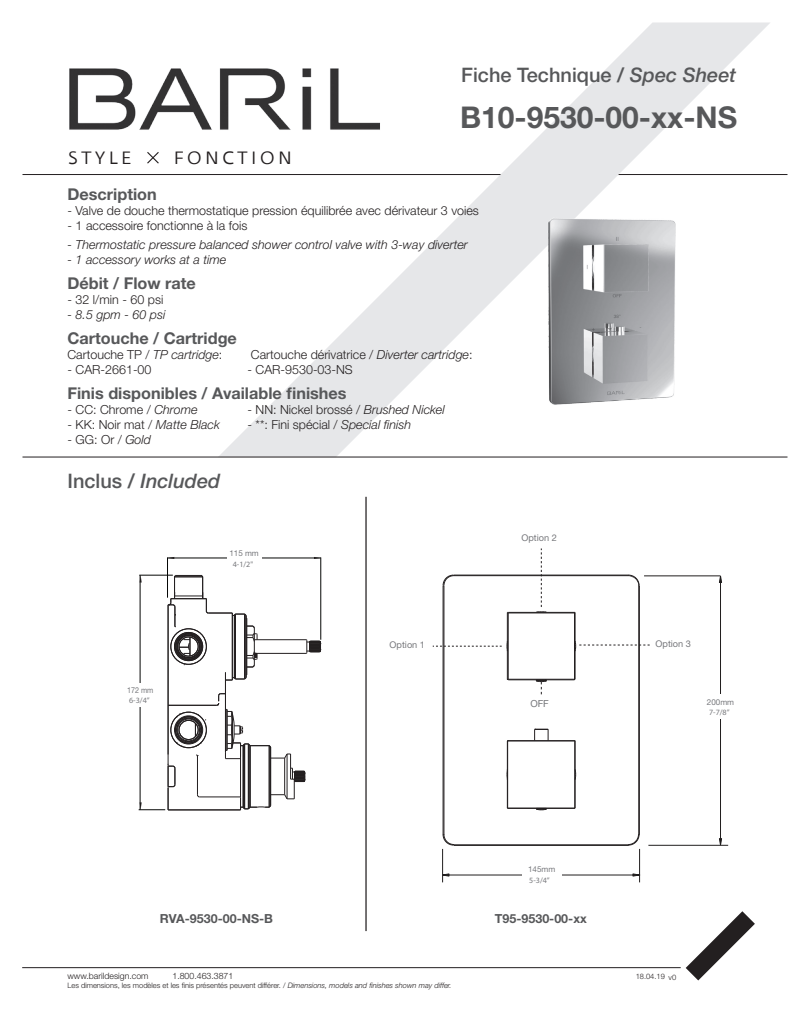
<style>
.page{position:relative;width:810px;height:1035px;background:#fff}
.page>*{position:absolute;margin:0;border:0;box-sizing:border-box;transform-origin:0 0}
.t1{font:700 30px "Helvetica Neue LT Std";color:#57585a}
.t2{font:500 20px "Helvetica Neue LT Std";color:#57585a}
.t3{font:italic 500 20px "Helvetica Neue LT Std";color:#57585a}
.t4{font:17.75px "Fedra Sans Greek Book TF";letter-spacing:.2em;color:#231f20}
.t5{font:700 16.25px "Helvetica Neue LT Std";color:#57585a}
.t6{font:300 12.5px "Helvetica Neue LT Std";color:#231f20}
.t7{font:italic 300 12.5px "Helvetica Neue LT Std";color:#231f20}
.t8{font:700 12.5px "Helvetica Neue LT Std";color:#57585a}
.t9{font:9.75px "Helvetica Neue LT Std";color:#77787c}
.t10{font:9.25px "Helvetica Neue LT Std";color:#77787c}
.t11{font:300 8.75px "Helvetica Neue LT Std";color:#231f20}
.t12{font:italic 8.12px/9.6px "Helvetica Neue LT Std";color:#77787c}
.t13{font:300 7.5px "Helvetica Neue LT Std";color:#231f20}
.s1{font-style:italic}
.s2{font-style:normal}
</style>
<div class="page">
<img style="left:69px;top:68px;width:143px;height:62px">
<svg style="left:147px;top:152px;width:12px;height:12px"></svg>
<hr style="left:22px;top:174px;width:766px;height:1px;background:#231f20">
<hr style="left:22px;top:967px;width:659px;height:1px;background:#231f20">
<svg style="left:686px;top:911px;width:69px;height:69px"></svg>
<svg style="left:218px;top:22px;width:553px;height:435px"></svg>
<hr style="left:22px;top:457px;width:766px;height:1px;background:#231f20">
<hr style="left:365px;top:497px;width:2px;height:434px;background:#231f20">
<hr style="left:454px;top:845px;width:174px;height:1px;background:#231f20">
<hr style="left:454px;top:844px;width:174px;height:1px;background:#231f20">
<hr style="left:443px;top:586px;width:1px;height:249px;background:#231f20">
<hr style="left:444px;top:586px;width:1px;height:249px;background:#231f20">
<hr style="left:507px;top:808px;width:68px;height:1px;background:#231f20">
<hr style="left:507px;top:613px;width:1px;height:66px;background:#231f20">
<hr style="left:507px;top:741px;width:1px;height:67px;background:#231f20">
<hr style="left:508px;top:612px;width:1px;height:68px;background:#231f20">
<hr style="left:507px;top:741px;width:68px;height:1px;background:#231f20">
<hr style="left:508px;top:740px;width:67px;height:1px;background:#231f20">
<hr style="left:574px;top:612px;width:1px;height:68px;background:#231f20">
<hr style="left:574px;top:741px;width:1px;height:67px;background:#231f20">
<hr style="left:575px;top:741px;width:1px;height:67px;background:#231f20">
<hr style="left:575px;top:613px;width:1px;height:66px;background:#231f20">
<hr style="left:507px;top:679px;width:68px;height:1px;background:#231f20">
<hr style="left:638px;top:586px;width:1px;height:249px;background:#231f20">
<hr style="left:639px;top:586px;width:1px;height:249px;background:#231f20">
<hr style="left:507px;top:613px;width:68px;height:1px;background:#231f20">
<hr style="left:508px;top:612px;width:67px;height:1px;background:#231f20">
<hr style="left:454px;top:575px;width:174px;height:1px;background:#231f20">
<svg style="left:442px;top:833px;width:13px;height:13px"></svg>
<svg style="left:442px;top:574px;width:13px;height:13px"></svg>
<svg style="left:534px;top:729px;width:15px;height:12px"></svg>
<svg style="left:627px;top:833px;width:13px;height:13px"></svg>
<svg style="left:433px;top:641px;width:74px;height:10px"></svg>
<svg style="left:536px;top:548px;width:10px;height:64px"></svg>
<svg style="left:575px;top:641px;width:75px;height:10px"></svg>
<svg style="left:536px;top:680px;width:11px;height:14px"></svg>
<svg style="left:627px;top:574px;width:13px;height:13px"></svg>
<hr style="left:442px;top:849px;width:1px;height:33px;background:#211e1e">
<hr style="left:639px;top:849px;width:1px;height:33px;background:#211e1e">
<hr style="left:443px;top:875px;width:197px;height:1px;background:#211e1e">
<svg style="left:632px;top:873px;width:8px;height:4px"></svg>
<svg style="left:442px;top:873px;width:7px;height:4px"></svg>
<div style="left:522px;top:861px;width:39px;height:25px;background:#fff"></div>
<hr style="left:648px;top:845px;width:80px;height:1px;background:#211e1e">
<hr style="left:720px;top:576px;width:1px;height:269px;background:#211e1e">
<svg style="left:719px;top:838px;width:3px;height:8px"></svg>
<svg style="left:719px;top:575px;width:3px;height:8px"></svg>
<div style="left:702px;top:694px;width:37px;height:25px;background:#fff"></div>
<hr style="left:644px;top:576px;width:76px;height:1px;background:#211e1e">
<hr style="left:168px;top:810px;width:73px;height:1px;background:#231f20">
<hr style="left:320px;top:557px;width:1px;height:83px;background:#050605">
<hr style="left:167px;top:557px;width:1px;height:41px;background:#050605">
<svg style="left:168px;top:557px;width:153px;height:2px"></svg>
<div style="left:227px;top:548px;width:35px;height:20px;background:#fff"></div>
<svg style="left:139px;top:575px;width:183px;height:235px"></svg>
<img style="left:472px;top:174px;width:270px;height:270px">
<p class="t2" style="left:461px;top:63px;width:276px">Fiche Technique / <span class="s1">Spec Sheet</span></p>
<h3 class="t4" style="left:68px;top:148px;width:65px">STYLE</h3>
<h3 class="t4" style="left:174px;top:148px;width:120px">FONCTION</h3>
<p class="t1" style="left:460px;top:98px;width:279px">B10-9530-00-xx-NS</p>
<p class="t5" style="left:68px;top:184px;width:91px">Description</p>
<p class="t6" style="left:68px;top:203px;width:413px">- Valve de douche thermostatique pression équilibrée avec dérivateur 3 voies</p>
<p class="t6" style="left:68px;top:218px;width:181px">- 1 accessoire fonctionne à la fois</p>
<p class="t7" style="left:68px;top:237px;width:402px">- Thermostatic pressure balanced shower control valve with 3-way diverter</p>
<p class="t7" style="left:68px;top:252px;width:160px">- 1 accessory works at a time</p>
<p class="t5" style="left:68px;top:273px;width:130px">Débit / Flow rate</p>
<p class="t6" style="left:68px;top:292px;width:97px">- 32 l/min - 60 psi</p>
<p class="t7" style="left:68px;top:307px;width:99px">- 8.5 gpm - 60 psi</p>
<p class="t5" style="left:68px;top:328px;width:171px">Cartouche / Cartridge</p>
<p class="t6" style="left:68px;top:347px;width:156px">Cartouche TP / <span class="s1">TP cartridge</span>:</p>
<p class="t6" style="left:68px;top:362px;width:86px">- CAR-2661-00</p>
<p class="t6" style="left:251px;top:347px;width:223px">Cartouche dérivatrice / <span class="s1">Diverter cartridge</span>:</p>
<p class="t6" style="left:248px;top:362px;width:107px">- CAR-9530-03-NS</p>
<p class="t5" style="left:68px;top:383px;width:281px">Finis disponibles / Available finishes</p>
<p class="t6" style="left:68px;top:402px;width:132px">- CC: Chrome / <span class="s1">Chrome</span></p>
<p class="t6" style="left:247px;top:402px;width:199px">- NN: Nickel brossé / <span class="s1">Brushed Nickel</span></p>
<p class="t6" style="left:67px;top:417px;width:154px">- KK: Noir mat / <span class="s1">Matte Black</span></p>
<p class="t6" style="left:248px;top:417px;width:165px">- **: Fini spécial / <span class="s1">Special finish</span></p>
<p class="t6" style="left:68px;top:432px;width:85px">- GG: Or / <span class="s1">Gold</span></p>
<p class="t3" style="left:68px;top:469px;width:155px"><span class="s2">Inclus /</span> Included</p>
<p class="t12" style="left:229px;top:548px;width:31px;line-height:10.6px;text-align:center"><span class="s2">115 mm<br></span>4-1/2"</p>
<p class="t12" style="left:127px;top:685px;width:28px"><span class="s2">172 mm<br></span>6-3/4”</p>
<p class="t10" style="left:390px;top:639px;width:37px">Option 1</p>
<p class="t10" style="left:522px;top:532px;width:37px">Option 2</p>
<p class="t9" style="left:530px;top:698px;width:20px">OFF</p>
<p class="t10" style="left:656px;top:638px;width:37px">Option 3</p>
<p class="t12" style="left:707px;top:697px;width:29px"><span class="s2">200mm<br></span>7-7/8”</p>
<p class="t12" style="left:528px;top:863px;width:29px;line-height:10.8px"><span class="s2">145mm<br></span>5-3/4”</p>
<p class="t8" style="left:160px;top:911px;width:115px">RVA-9530-00-NS-B</p>
<p class="t8" style="left:495px;top:911px;width:93px">T95-9530-00-xx</p>
<p class="t11" style="left:68px;top:971px;width:83px">www.barildesign.com</p>
<p class="t11" style="left:172px;top:971px;width:62px">1.800.463.3871</p>
<p class="t13" style="left:636px;top:972px;width:31px">18.04.19</p>
<p class="t13" style="left:68px;top:981px;width:386px">Les dimensions, les modèles et les finis présentés peuvent différer. / <span class="s1">Dimensions, models and finishes shown may differ.</span></p>
<p class="t13" style="left:669px;top:972px;width:9px">v0</p>
</div>
